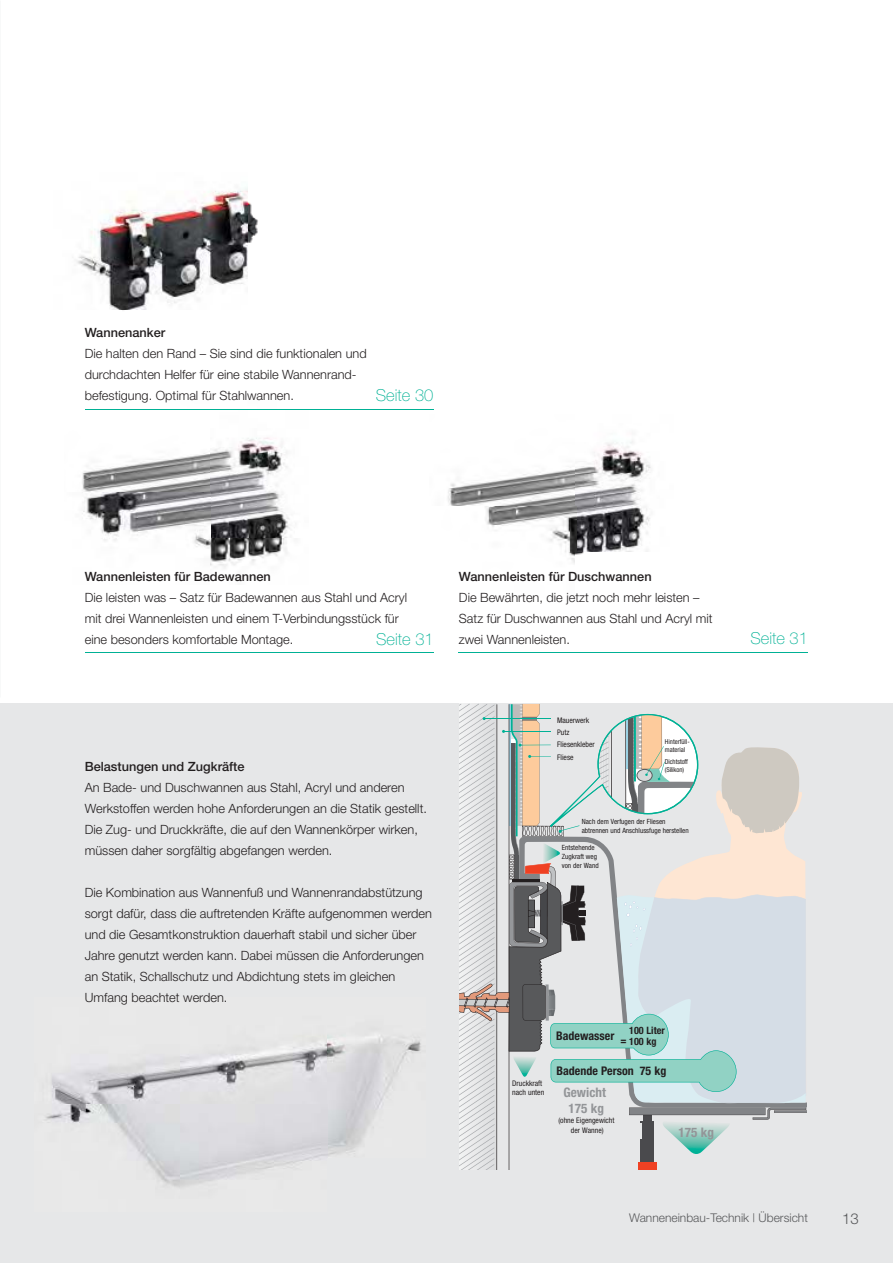
<style>
.page{position:relative;width:893px;height:1263px;background:#fff}
.page>*{position:absolute;margin:0;border:0;box-sizing:border-box;transform-origin:0 0}
.t1{font:100 16.5px "Helvetica Neue";color:#00b195}
.t2{font:300 15px "Helvetica Neue";color:#58595b}
.t3{font:700 condensed 13.2px/15.8px "Helvetica Neue";color:#939598;text-align:center}
.t4{font:300 12.75px/21px "Helvetica Neue";color:#231f20}
.t5{font:500 12.75px "Helvetica Neue";color:#231f20}
.t6{font:300 12px "Helvetica Neue";color:#58595b}
.t7{font:700 condensed 12px "Helvetica Neue";color:#231f20}
.t8{font:700 condensed 10.2px/10.6px "Helvetica Neue";color:#231f20}
.t9{font:condensed 7.65px/12.1px "Helvetica Neue";color:#231f20}
.t10{font:condensed 7.2px/9px "Helvetica Neue";color:#231f20}
.t11{font:condensed 6.75px/8.1px "Helvetica Neue";color:#231f20}
</style>
<div class="page">
<div style="left:0;top:704px;width:893px;height:559px;background:#e6e7e8"></div>
<img style="left:76px;top:187px;width:182px;height:124px">
<img style="left:82px;top:437px;width:208px;height:131px">
<img style="left:448px;top:441px;width:203px;height:123px">
<svg style="left:459px;top:704px;width:347px;height:465px"></svg>
<img style="left:46px;top:1035px;width:375px;height:153px">
<hr style="left:459px;top:652px;width:349px;height:1px;background:#00b195">
<hr style="left:85px;top:652px;width:348px;height:1px;background:#00b195">
<hr style="left:85px;top:409px;width:348px;height:1px;background:#00b195">
<p class="t5" style="left:85px;top:325px;width:82px">Wannenanker</p>
<p class="t4" style="left:85px;top:343px;width:283px">Die halten den Rand – Sie sind die funktionalen und durchdachten Helfer für eine stabile Wannenrand&shy;befestigung. Optimal für Stahlwannen.</p>
<p class="t1" style="left:376px;top:386px;width:59px">Seite 30</p>
<p class="t5" style="left:85px;top:569px;width:188px">Wannenleisten für Badewannen</p>
<p class="t4" style="left:85px;top:586px;width:324px">Die leisten was – Satz für Badewannen aus Stahl und Acryl mit drei Wannenleisten und einem T-Verbindungsstück für eine besonders komfortable Montage.</p>
<p class="t5" style="left:459px;top:569px;width:194px">Wannenleisten für Duschwannen</p>
<p class="t4" style="left:459px;top:586px;width:255px">Die Bewährten, die jetzt noch mehr leisten –<br>Satz für Duschwannen aus Stahl und Acryl mit zwei Wannenleisten.</p>
<p class="t1" style="left:376px;top:629px;width:59px">Seite 31</p>
<p class="t1" style="left:750px;top:629px;width:59px">Seite 31</p>
<p class="t5" style="left:85px;top:759px;width:161px">Belastungen und Zugkräfte</p>
<p class="t4" style="left:85px;top:777px;width:344px">An Bade- und Duschwannen aus Stahl, Acryl und anderen Werkstoffen werden hohe Anforderungen an die Statik gestellt.<br>Die Zug- und Druckkräfte, die auf den Wannenkörper wirken, müssen daher sorgfältig abgefangen werden.</p>
<p class="t4" style="left:85px;top:882px;width:349px">Die Kombination aus Wannenfuß und Wannenrandabstützung sorgt dafür, dass die auftretenden Kräfte aufgenommen werden und die Gesamtkonstruktion dauerhaft stabil und sicher über Jahre genutzt werden kann. Dabei müssen die Anforderungen an Statik, Schallschutz und Abdichtung stets im gleichen Umfang beachtet werden.</p>
<p class="t9" style="left:557px;top:714px;width:39px">Mauerwerk<br>Putz<br>Fliesenkleber<br>Fliese</p>
<p class="t11" style="left:665px;top:738px;width:26px">Hinterfüll&shy;material</p>
<p class="t11" style="left:665px;top:757px;width:25px">Dichtstoff (Silikon)</p>
<p class="t10" style="left:582px;top:817px;width:108px">Nach dem Verfugen der Fliesen abtrennen und Anschlussfuge herstellen</p>
<p class="t10" style="left:562px;top:843px;width:38px">Entstehende<br>Zugkraft weg von der Wand</p>
<p class="t7" style="left:556px;top:1028px;width:60px">Badewasser</p>
<p class="t8" style="left:620px;top:1025px;width:46px;text-indent:9px">100 Liter = 100 kg</p>
<p class="t7" style="left:556px;top:1063px;width:111px">Badende Person 75 kg</p>
<p class="t9" style="left:512px;top:1079px;width:34px;line-height:9px">Druckkraft nach unten</p>
<p class="t3" style="left:564px;top:1084px;width:44px">Gewicht<br>175 kg</p>
<p class="t9" style="left:558px;top:1116px;width:58px;line-height:9.3px;text-align:center">(ohne Eigengewicht der Wanne)</p>
<p class="t3" style="left:678px;top:1124px;width:37px">175 kg</p>
<p class="t6" style="left:629px;top:1211px;width:180px">Wanneneinbau-Technik | Übersicht</p>
<p class="t2" style="left:842px;top:1209px;width:18px">13</p>
</div>
